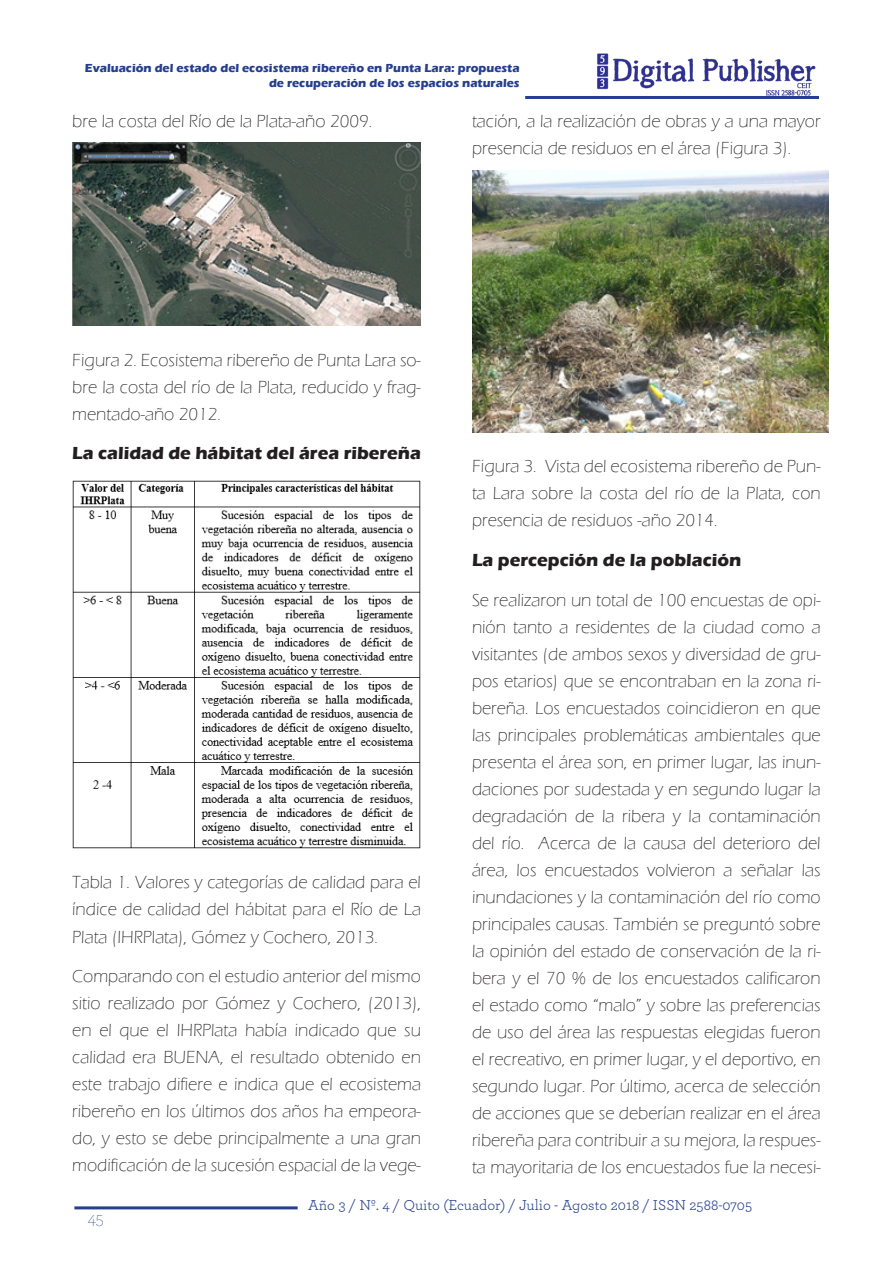
<style>
.page{position:relative;width:893px;height:1263px;background:#fff}
.page>*{position:absolute;margin:0;border:0;box-sizing:border-box;transform-origin:0 0}
.t1{font:300 18px/27px "Eras ITC";color:#231f20;text-align:justify}
.t2{font:700 18px "Eras ITC";color:#231f20}
.t3{font:200 18px "Archer";color:#253f8e}
.t4{font:15px "Archer";color:#253f8e}
.t5{font:700 12px/14.4px "Eras ITC";color:#253f8e;text-align:right}
</style>
<div class="page">
<hr style="left:525px;top:96px;width:294px;height:3px;background:#253f8e">
<img style="left:597px;top:53px;width:219px;height:43px">
<hr style="left:74px;top:1206px;width:224px;height:3px;background:#253f8e">
<img style="left:72px;top:142px;width:349px;height:184px">
<img style="left:72px;top:480px;width:349px;height:369px">
<img style="left:472px;top:171px;width:357px;height:261px">
<p class="t5" style="left:85px;top:61px;width:436px">Evaluación del estado del ecosistema ribereño en Punta Lara: propuesta de recuperación de los espacios naturales</p>
<p class="t1" style="left:72px;top:108px;width:301px">bre la costa del Río de la Plata-año 2009.</p>
<p class="t1" style="left:472px;top:108px;width:350px">tación, a la realización de obras y a una mayor presencia de residuos en el área (Figura 3).</p>
<p class="t1" style="left:72px;top:346px;width:350px">Figura 2. Ecosistema ribereño de Punta Lara so&shy;bre la costa del río de la Plata, reducido y frag&shy;mentado-año 2012.</p>
<p class="t2" style="left:72px;top:443px;width:350px">La calidad de hábitat del área ribereña</p>
<p class="t1" style="left:72px;top:869px;width:350px">Tabla 1. Valores y categorías de calidad para el índice de calidad del hábitat para el Río de La Plata (IHRPlata), Gómez y Cochero, 2013.</p>
<p class="t1" style="left:72px;top:963px;width:350px">Comparando con el estudio anterior del mismo sitio realizado por Gómez y Cochero, (2013), en el que el IHRPlata había indicado que su calidad era BUENA, el resultado obtenido en este trabajo difiere e indica que el ecosistema ribereño en los últimos dos años ha empeora&shy;do, y esto se debe principalmente a una gran modificación de la sucesión espacial de la vege-</p>
<p class="t1" style="left:472px;top:453px;width:350px">Figura 3. Vista del ecosistema ribereño de Pun&shy;ta Lara sobre la costa del río de la Plata, con presencia de residuos -año 2014.</p>
<p class="t2" style="left:472px;top:550px;width:271px">La percepción de la población</p>
<p class="t1" style="left:472px;top:586px;width:350px">Se realizaron un total de 100 encuestas de opi&shy;nión tanto a residentes de la ciudad como a visitantes (de ambos sexos y diversidad de gru&shy;pos etarios) que se encontraban en la zona ri&shy;bereña. Los encuestados coincidieron en que las principales problemáticas ambientales que presenta el área son, en primer lugar, las inun&shy;daciones por sudestada y en segundo lugar la degradación de la ribera y la contaminación del río. Acerca de la causa del deterioro del área, los encuestados volvieron a señalar las inundaciones y la contaminación del río como principales causas. También se preguntó sobre la opinión del estado de conservación de la ri&shy;bera y el 70 % de los encuestados calificaron el estado como “malo” y sobre las preferencias de uso del área las respuestas elegidas fueron el recreativo, en primer lugar, y el deportivo, en segundo lugar. Por último, acerca de selección de acciones que se deberían realizar en el área ribereña para contribuir a su mejora, la respues&shy;ta mayoritaria de los encuestados fue la necesi-</p>
<p class="t3" style="left:88px;top:1206px;width:17px">45</p>
<p class="t4" style="left:308px;top:1195px;width:445px">Año 3 / Nº. 4 / Quito (Ecuador) / Julio - Agosto 2018 / ISSN 2588-0705</p>
</div>
